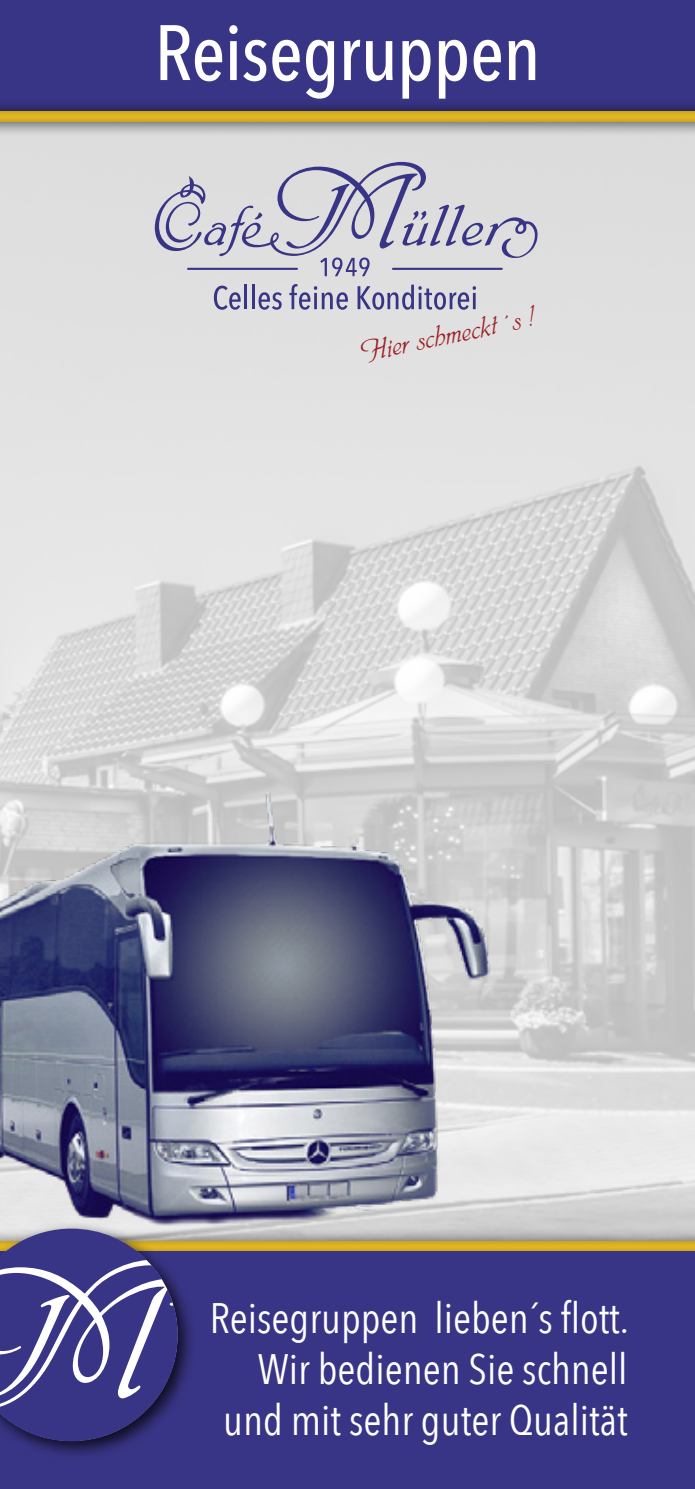
<style>
.page{position:relative;width:695px;height:1489px;background:#fff}
.page>*{position:absolute;margin:0;border:0;box-sizing:border-box;transform-origin:0 0}
.cafe-mueler-master{font:500 77.5px "Avenir Next Condensed";letter-spacing:-.01em;color:#fff}
.t1{font:42.5px "Avenir Next Condensed";color:#fff}
.Standartkasten_Karte_5cm_Block{font:32.75px "Phyllis D";color:#9c1f25}
</style>
<div class="page">
<div style="left:0;top:1236px;width:694px;height:15px;background:#000;opacity:.5"></div>
<div style="left:0;top:1251px;width:694px;height:237px;background:#393586"></div>
<img style="left:0;top:136px;width:694px;height:1104px">
<div style="left:0;top:1219px;width:196px;height:240px;background:#000;opacity:.75"></div>
<svg style="left:0;top:1240px;width:178px;height:201px"></svg>
<img style="left:0;top:785px;width:514px;height:455px">
<div style="left:0;top:0;width:694px;height:111px;background:#393586"></div>
<div style="left:0;top:98px;width:694px;height:38px;background:#000;opacity:.75"></div>
<div style="left:0;top:108px;width:694px;height:15px;background:#000;opacity:.5"></div>
<svg style="left:214px;top:285px;width:26px;height:25px"></svg>
<hr style="left:244px;top:284px;width:3px;height:25px;background:#393586">
<hr style="left:252px;top:284px;width:3px;height:25px;background:#393586">
<svg style="left:258px;top:292px;width:24px;height:18px"></svg>
<svg style="left:289px;top:284px;width:59px;height:26px;background:#aeadc5"></svg>
<svg style="left:357px;top:284px;width:119px;height:26px;background:#adabc4"></svg>
<svg style="left:155px;top:162px;width:383px;height:114px;background:#c6c6d1"></svg>
<p class="cafe-mueler-master" style="left:154px;top:6px;width:387px">Reisegruppen</p>
<p class="Standartkasten_Karte_5cm_Block" style="left:356px;top:336px;width:180px;rotate:-12deg">Hier schmeckt´s !</p>
<p class="t1" style="left:210px;top:1281px;width:420px">Reisegruppen lieben´s flott.</p>
<p class="t1" style="left:258px;top:1332px;width:371px">Wir bedienen Sie schnell</p>
<p class="t1" style="left:223px;top:1383px;width:406px">und mit sehr guter Qualität</p>
</div>
